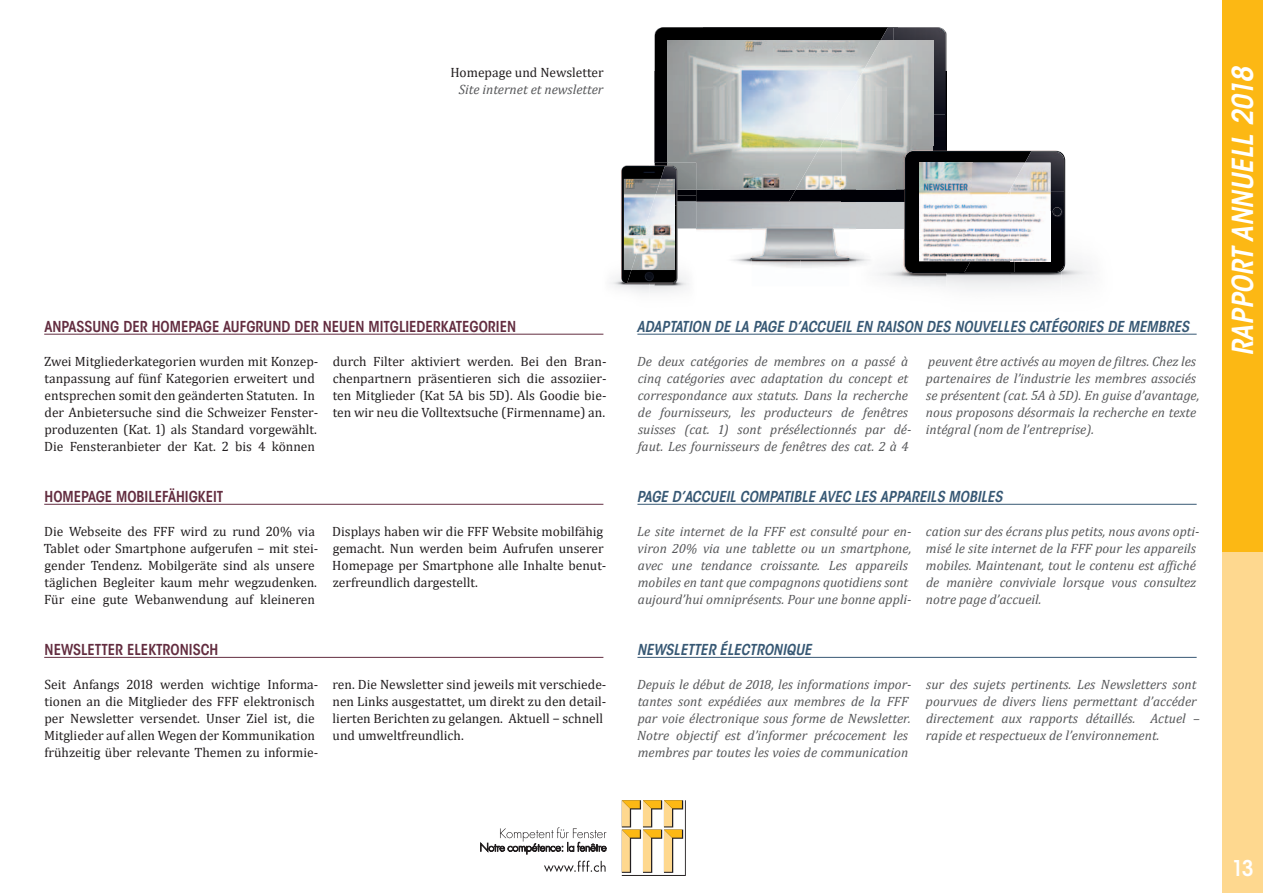
<style>
.page{position:relative;width:1263px;height:893px;background:#fff}
.page>*{position:absolute;margin:0;border:0;box-sizing:border-box;transform-origin:0 0}
.t1{font:italic 600 condensed 28.8px "ITC Avant Garde Std";letter-spacing:.01em;color:#fff}
.t2{font:600 condensed 21.6px "ITC Avant Garde Std";color:#fff}
.t3{font:italic 600 condensed 15px "ITC Avant Garde Std";color:#375874}
.t4{font:600 condensed 15px "ITC Avant Garde Std";color:#632d40}
.t5{font:italic 13.5px/17px "Cambria";color:#57585a}
.t6{font:13.5px/17px "Cambria";color:#231f20}
</style>
<div class="page">
<div style="left:1222px;top:0;width:41px;height:553px;background:#fcb814"></div>
<div style="left:1222px;top:553px;width:41px;height:340px;background:#fed88f"></div>
<svg style="left:622px;top:800px;width:64px;height:76px"></svg>
<svg style="left:480px;top:827px;width:126px;height:27px"></svg>
<svg style="left:544px;top:861px;width:62px;height:11px"></svg>
<hr style="left:44px;top:334px;width:559px;height:1px;background:#632d40">
<hr style="left:637px;top:334px;width:560px;height:1px;background:#375874">
<hr style="left:637px;top:657px;width:560px;height:1px;background:#375874">
<hr style="left:637px;top:504px;width:560px;height:1px;background:#375874">
<hr style="left:44px;top:504px;width:559px;height:1px;background:#632d40">
<hr style="left:44px;top:657px;width:559px;height:1px;background:#632d40">
<img style="left:654px;top:32px;width:1px;height:40px">
<img style="left:654px;top:72px;width:1px;height:91px">
<img style="left:946px;top:72px;width:1px;height:53px">
<img style="left:732px;top:260px;width:125px;height:8px">
<img style="left:655px;top:27px;width:286px;height:233px">
<img style="left:667px;top:40px;width:185px;height:50px">
<img style="left:667px;top:90px;width:160px;height:50px">
<img style="left:827px;top:90px;width:14px;height:19px">
<img style="left:667px;top:140px;width:129px;height:50px">
<svg style="left:880px;top:28px;width:13px;height:12px"></svg>
<img style="left:893px;top:28px;width:53px;height:43px">
<img style="left:933px;top:71px;width:13px;height:54px">
<img style="left:789px;top:190px;width:68px;height:11px">
<img style="left:852px;top:40px;width:81px;height:50px">
<img style="left:824px;top:109px;width:17px;height:31px">
<img style="left:841px;top:90px;width:92px;height:50px">
<img style="left:796px;top:140px;width:91px;height:50px">
<img style="left:887px;top:140px;width:46px;height:6px">
<img style="left:1010px;top:150px;width:48px;height:1px">
<img style="left:1065px;top:159px;width:1px;height:28px">
<img style="left:1065px;top:187px;width:1px;height:42px">
<img style="left:1065px;top:229px;width:20px;height:41px">
<img style="left:944px;top:273px;width:66px;height:16px">
<img style="left:1010px;top:270px;width:82px;height:19px">
<img style="left:857px;top:190px;width:45px;height:93px">
<svg style="left:902px;top:228px;width:2px;height:11px"></svg>
<img style="left:902px;top:239px;width:44px;height:47px">
<img style="left:901px;top:201px;width:3px;height:27px">
<svg style="left:933px;top:125px;width:26px;height:26px"></svg>
<svg style="left:901px;top:190px;width:3px;height:11px"></svg>
<img style="left:857px;top:146px;width:76px;height:44px">
<img style="left:904px;top:151px;width:161px;height:122px">
<img style="left:919px;top:163px;width:91px;height:49px">
<img style="left:919px;top:212px;width:51px;height:49px">
<img style="left:1025px;top:152px;width:39px;height:40px">
<img style="left:1050px;top:192px;width:14px;height:40px">
<img style="left:964px;top:261px;width:50px;height:11px">
<img style="left:1014px;top:232px;width:50px;height:40px">
<img style="left:998px;top:189px;width:12px;height:23px">
<img style="left:1010px;top:163px;width:40px;height:49px">
<img style="left:970px;top:212px;width:80px;height:49px">
<img style="left:621px;top:165px;width:28px;height:46px">
<img style="left:610px;top:259px;width:39px;height:34px">
<img style="left:649px;top:283px;width:37px;height:10px">
<img style="left:677px;top:196px;width:19px;height:49px">
<img style="left:654px;top:245px;width:42px;height:41px">
<img style="left:655px;top:163px;width:41px;height:33px">
<img style="left:667px;top:163px;width:29px;height:27px">
<img style="left:624px;top:179px;width:7px;height:91px">
<img style="left:661px;top:167px;width:16px;height:38px">
<img style="left:675px;top:205px;width:2px;height:39px">
<img style="left:627px;top:244px;width:50px;height:39px">
<img style="left:631px;top:179px;width:44px;height:91px">
<p class="t6" style="left:450px;top:63px;width:155px">Homepage und Newsletter</p>
<p class="t5" style="left:459px;top:80px;width:146px">Site internet et newsletter</p>
<p class="t4" style="left:44px;top:317px;width:473px">ANPASSUNG DER HOMEPAGE AUFGRUND DER NEUEN MITGLIEDERKATEGORIEN</p>
<p class="t3" style="left:637px;top:317px;width:554px">ADAPTATION DE LA PAGE D’ACCUEIL EN RAISON DES NOUVELLES CATÉGORIES DE MEMBRES</p>
<p class="t6" style="left:333px;top:353px;width:275px;text-align:justify">durch Filter aktiviert werden. Bei den Bran&shy;chenpartnern präsentieren sich die assoziier&shy;ten Mitglieder (Kat 5A bis 5D). Als Goodie bie&shy;ten wir neu die Volltextsuche (Firmenname) an.</p>
<p class="t5" style="left:926px;top:352px;width:275px">peuvent être activés au moyen de filtres. Chez les partenaires de l’industrie les membres associés se présentent (cat. 5A à 5D). En guise d’avantage, nous proposons désormais la recherche en texte intégral (nom de l’entreprise).</p>
<p class="t6" style="left:44px;top:353px;width:276px">Zwei Mitgliederkategorien wurden mit Konzep&shy;tanpassung auf fünf Kategorien erweitert und entsprechen somit den geänderten Statuten. In der Anbietersuche sind die Schweizer Fenster&shy;produzenten (Kat. 1) als Standard vorgewählt.<br>Die Fensteranbieter der Kat. 2 bis 4 können</p>
<p class="t5" style="left:637px;top:352px;width:276px">De deux catégories de membres on a passé à cinq catégories avec adaptation du concept et correspondance aux statuts. Dans la recherche de fournisseurs, les producteurs de fenêtres suisses (cat. 1) sont présélectionnés par dé&shy;faut. Les fournisseurs de fenêtres des cat. 2 à 4</p>
<p class="t4" style="left:45px;top:487px;width:180px">HOMEPAGE MOBILEFÄHIGKEIT</p>
<p class="t3" style="left:637px;top:487px;width:367px">PAGE D’ACCUEIL COMPATIBLE AVEC LES APPAREILS MOBILES</p>
<p class="t6" style="left:44px;top:523px;width:276px">Die Webseite des FFF wird zu rund 20% via Tablet oder Smartphone aufgerufen − mit stei&shy;gender Tendenz. Mobilgeräte sind als unsere täglichen Begleiter kaum mehr wegzudenken.<br>Für eine gute Webanwendung auf kleineren</p>
<p class="t6" style="left:332px;top:523px;width:276px">Displays haben wir die FFF Website mobilfähig gemacht. Nun werden beim Aufrufen unserer Homepage per Smartphone alle Inhalte benut&shy;zerfreundlich dargestellt.</p>
<p class="t5" style="left:637px;top:522px;width:276px">Le site internet de la FFF est consulté pour en&shy;viron 20% via une tablette ou un smartphone, avec une tendance croissante. Les appareils mobiles en tant que compagnons quotidiens sont aujourd’hui omniprésents. Pour une bonne appli-</p>
<p class="t5" style="left:926px;top:522px;width:275px">cation sur des écrans plus petits, nous avons opti&shy;misé le site internet de la FFF pour les appareils mobiles. Maintenant, tout le contenu est affiché de manière conviviale lorsque vous consultez notre page d’accueil.</p>
<p class="t4" style="left:45px;top:640px;width:175px">NEWSLETTER ELEKTRONISCH</p>
<p class="t3" style="left:637px;top:640px;width:176px">NEWSLETTER ÉLECTRONIQUE</p>
<p class="t6" style="left:44px;top:676px;width:276px">Seit Anfangs 2018 werden wichtige Informa&shy;tionen an die Mitglieder des FFF elektronisch per Newsletter versendet. Unser Ziel ist, die Mitglieder auf allen Wegen der Kommunikation frühzeitig über relevante Themen zu informie-</p>
<p class="t6" style="left:332px;top:676px;width:275px">ren. Die Newsletter sind jeweils mit verschiede&shy;nen Links ausgestattet, um direkt zu den detail&shy;lierten Berichten zu gelangen. Aktuell − schnell und umweltfreundlich.</p>
<p class="t5" style="left:637px;top:675px;width:276px">Depuis le début de 2018, les informations impor&shy;tantes sont expédiées aux membres de la FFF par voie électronique sous forme de Newsletter.<br>Notre objectif est d’informer précocement les membres par toutes les voies de communication</p>
<p class="t5" style="left:926px;top:675px;width:276px">sur des sujets pertinents. Les Newsletters sont pourvues de divers liens permettant d’accéder directement aux rapports détaillés. Actuel – rapide et respectueux de l’environnement.</p>
<h1 class="t1" style="left:1225px;top:356px;width:292px;rotate:-90deg">RAPPORT ANNUELL 2018</h1>
<h2 class="t2" style="left:1232px;top:855px;width:23px">13</h2>
</div>
